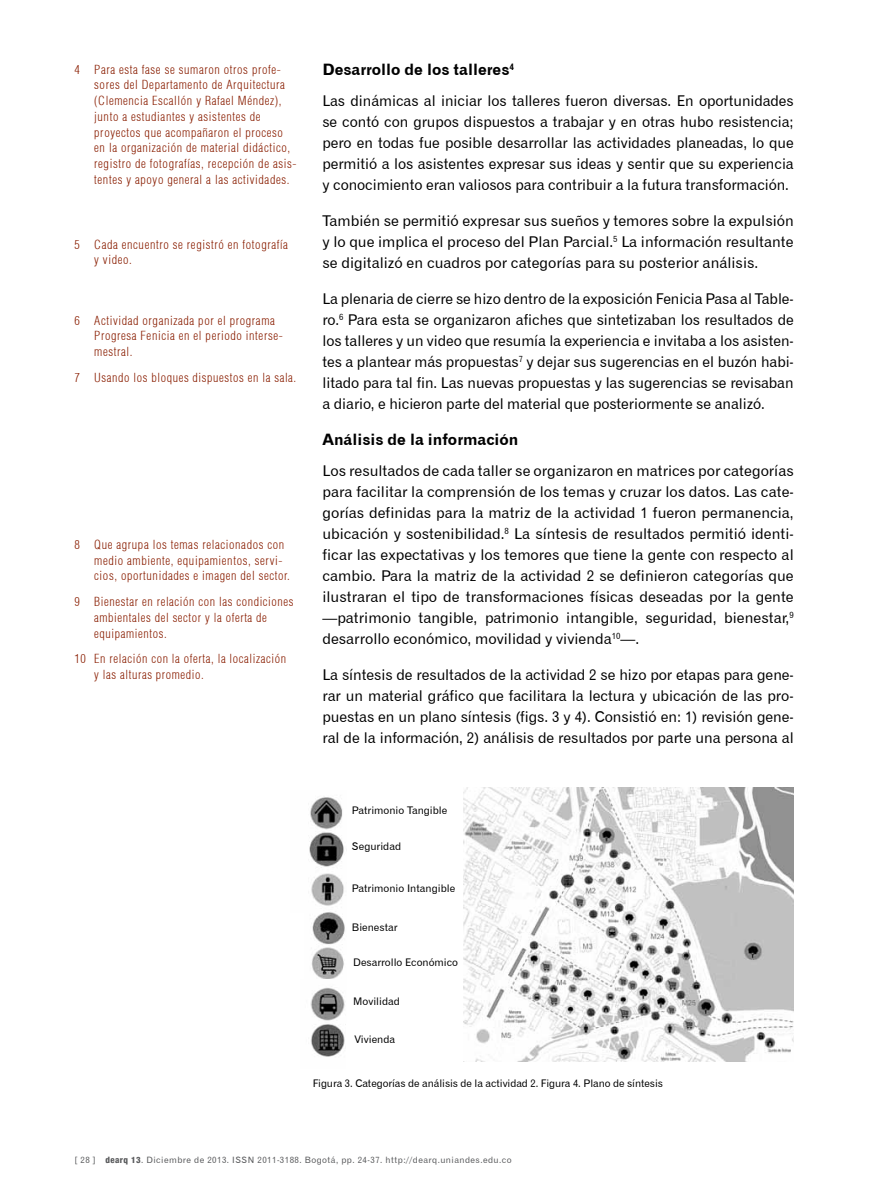
<style>
.page{position:relative;width:893px;height:1191px;background:#fff}
.page>*{position:absolute;margin:0;border:0;box-sizing:border-box;transform-origin:0 0}
.t1{font:15.75px "Gothic 720 BT Bold B";color:#000}
.t2{font:14.88px/21px "Gothic 720 BT Roman B";letter-spacing:-.005em;color:#000;text-align:justify}
.t3{font:300 condensed 12.25px/15.8px "Helvetica";letter-spacing:.05em;color:#8a1f03}
.t4{font:10.5px "Gothic 720 BT Roman B";color:#000}
.t5{font:8.75px "Gothic 720 BT Roman B";letter-spacing:.05em;color:#58595b}
.s1{font-family:"Helvetica 87";font-weight:800;font-stretch:condensed}
</style>
<div class="page">
<img style="left:463px;top:787px;width:331px;height:275px">
<img style="left:309px;top:797px;width:35px;height:109px">
<img style="left:311px;top:912px;width:34px;height:67px">
<img style="left:310px;top:987px;width:35px;height:70px">
<p class="t3" style="left:94px;top:61px;width:204px;text-indent:-20px">4 Para esta fase se sumaron otros profe&shy;sores del Departamento de Arquitectura (Clemencia Escallón y Rafael Méndez), junto a estudiantes y asistentes de proyectos que acompañaron el proceso en la organización de material didáctico, registro de fotografías, recepción de asis&shy;tentes y apoyo general a las actividades.</p>
<p class="t3" style="left:94px;top:236px;width:195px;text-indent:-20px">5 Cada encuentro se registró en fotografía y video.</p>
<p class="t3" style="left:94px;top:312px;width:190px;text-indent:-20px">6 Actividad organizada por el programa<br>Progresa Fenicia en el periodo interse&shy;mestral.</p>
<p class="t3" style="left:74px;top:369px;width:223px">7 Usando los bloques dispuestos en la sala.</p>
<p class="t3" style="left:94px;top:536px;width:197px;text-indent:-20px">8 Que agrupa los temas relacionados con medio ambiente, equipamientos, servi&shy;cios, oportunidades e imagen del sector.</p>
<p class="t3" style="left:94px;top:593px;width:201px;text-indent:-20px">9 Bienestar en relación con las condiciones ambientales del sector y la oferta de equipamientos.</p>
<p class="t3" style="left:94px;top:651px;width:193px;text-indent:-20px">10 En relación con la oferta, la localización y las alturas promedio.</p>
<p class="t1" style="left:322px;top:60px;width:193px">Desarrollo de los talleres<sup>4</sup></p>
<p class="t2" style="left:322px;top:90px;width:473px">Las dinámicas al iniciar los talleres fueron diversas. En oportunidades se contó con grupos dispuestos a trabajar y en otras hubo resistencia; pero en todas fue posible desarrollar las actividades planeadas, lo que permitió a los asistentes expresar sus ideas y sentir que su experiencia y conocimiento eran valiosos para contribuir a la futura transformación.</p>
<p class="t2" style="left:322px;top:210px;width:473px">También se permitió expresar sus sueños y temores sobre la expulsión y lo que implica el proceso del Plan Parcial.<sup>5</sup> La información resultante se digitalizó en cuadros por categorías para su posterior análisis.</p>
<p class="t2" style="left:322px;top:288px;width:473px">La plenaria de cierre se hizo dentro de la exposición Fenicia Pasa al Table&shy;ro.<sup>6</sup> Para esta se organizaron afiches que sintetizaban los resultados de los talleres y un video que resumía la experiencia e invitaba a los asisten&shy;tes a plantear más propuestas<sup>7</sup> y dejar sus sugerencias en el buzón habi&shy;litado para tal fin. Las nuevas propuestas y las sugerencias se revisaban a diario, e hicieron parte del material que posteriormente se analizó.</p>
<p class="t1" style="left:322px;top:429px;width:197px">Análisis de la información</p>
<p class="t2" style="left:322px;top:460px;width:473px">Los resultados de cada taller se organizaron en matrices por categorías para facilitar la comprensión de los temas y cruzar los datos. Las cate&shy;gorías definidas para la matriz de la actividad 1 fueron permanencia, ubicación y sostenibilidad.<sup>8</sup> La síntesis de resultados permitió identi&shy;ficar las expectativas y los temores que tiene la gente con respecto al cambio. Para la matriz de la actividad 2 se definieron categorías que ilustraran el tipo de transformaciones físicas deseadas por la gente —patrimonio tangible, patrimonio intangible, seguridad, bienestar,<sup>9 </sup>desarrollo económico, movilidad y vivienda<sup>10</sup>—.</p>
<p class="t2" style="left:322px;top:663px;width:473px">La síntesis de resultados de la actividad 2 se hizo por etapas para gene&shy;rar un material gráfico que facilitara la lectura y ubicación de las pro&shy;puestas en un plano síntesis (figs. 3 y 4). Consistió en: 1) revisión gene&shy;ral de la información, 2) análisis de resultados por parte una persona al</p>
<p class="t4" style="left:352px;top:804px;width:97px">Patrimonio Tangible</p>
<p class="t4" style="left:352px;top:839px;width:51px">Seguridad</p>
<p class="t4" style="left:352px;top:882px;width:105px">Patrimonio Intangible</p>
<p class="t4" style="left:352px;top:920px;width:47px">Bienestar</p>
<p class="t4" style="left:353px;top:955px;width:106px">Desarrollo Económico</p>
<p class="t4" style="left:353px;top:995px;width:48px">Movilidad</p>
<p class="t4" style="left:354px;top:1032px;width:42px">Vivienda</p>
<p class="t4" style="left:313px;top:1077px;width:352px">Figura 3. Categorías de análisis de la actividad 2. Figura 4. Plano de síntesis</p>
<p class="t5" style="left:74px;top:1154px;width:439px">[ 28 ] <span class="s1">dearq 13</span>. Diciembre de 2013. ISSN 2011-3188. Bogotá, pp. 24-37. http://dearq.uniandes.edu.co</p>
</div>
